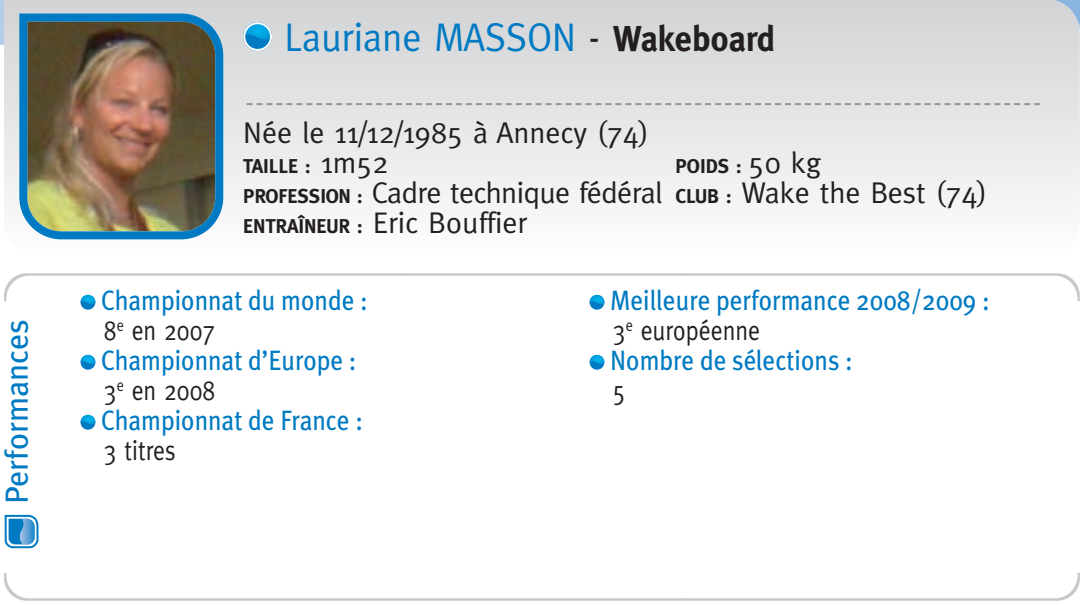
<style>
.page{position:relative;width:1080px;height:605px;background:#fff}
.page>*{position:absolute;margin:0;border:0;box-sizing:border-box;transform-origin:0 0}
.t1{font:40px "Meta";color:#007ac2;scale:.95 1}
.t2{font:32px "Meta Plus";color:#007ac2}
.t3{font:30px/30px "Meta";letter-spacing:-.02em;color:#231f20}
.t4{font:30px "Meta";color:#231f20}
.t5{font:28px "Meta Plus";color:#007ac2;scale:.9 1}
.t6{font:28px "Meta";color:#231f20;scale:.85 1}
.t7{font:700 20px "Meta";color:#231f20}
.s1{color:#231f20}
.s2{font-weight:700;font-size:36px;color:#231f20}
.s3{font-weight:400;font-size:30px}
.s4{font-weight:700;font-size:20px}
</style>
<div class="page">
<svg style="left:4px;top:0;width:1075px;height:240px"></svg>
<svg style="left:247px;top:103px;width:793px;height:2px"></svg>
<svg style="left:243px;top:22px;width:29px;height:29px"></svg>
<div style="left:243px;top:22px;width:29px;height:29px;border:4px solid #fff;border-radius:50%"></div>
<svg style="left:81px;top:415px;width:14px;height:15px"></svg>
<svg style="left:81px;top:355px;width:14px;height:15px"></svg>
<svg style="left:81px;top:301px;width:14px;height:9px"></svg>
<svg style="left:589px;top:355px;width:15px;height:15px"></svg>
<svg style="left:589px;top:301px;width:15px;height:9px"></svg>
<img style="left:19px;top:14px;width:204px;height:225px">
<svg style="left:4px;top:273px;width:1075px;height:28px"></svg>
<svg style="left:5px;top:515px;width:33px;height:34px"></svg>
<svg style="left:4px;top:573px;width:1076px;height:28px"></svg>
<p class="t2" style="left:-2px;top:504px;width:187px;rotate:-90deg">Performances</p>
<h1 class="t1" style="left:285px;top:14px;width:518px">Lauriane MASSON <span class="s1">-</span> <span class="s2">Wakeboard</span></h1>
<p class="t4" style="left:243px;top:115px;width:407px">Née le 11/12/1985 à Annecy (74)</p>
<p class="t7" style="left:243px;top:154px;width:147px">TAILLE : <span class="s3">1m52</span></p>
<p class="t7" style="left:675px;top:154px;width:147px">POIDS : <span class="s3">50 kg</span></p>
<p class="t3" style="left:243px;top:178px;width:745px"><span class="s4">PROFESSION :</span> Cadre technique fédéral <span class="s4">CLUB :</span> Wake the Best (74)<br><span class="s4">ENTRAÎNEUR :</span> Eric Bouffier</p>
<p class="t5" style="left:101px;top:284px;width:298px">Championnat du monde :</p>
<p class="t6" style="left:104px;top:314px;width:132px">8<sup>e</sup> en 2007</p>
<p class="t5" style="left:101px;top:344px;width:285px">Championnat d’Europe :</p>
<p class="t6" style="left:104px;top:374px;width:132px">3<sup>e</sup> en 2008</p>
<p class="t5" style="left:101px;top:404px;width:293px">Championnat de France :</p>
<p class="t6" style="left:104px;top:434px;width:86px">3 titres</p>
<p class="t5" style="left:610px;top:284px;width:423px">Meilleure performance 2008/2009 :</p>
<p class="t6" style="left:613px;top:314px;width:175px">3<sup>e</sup> européenne</p>
<p class="t5" style="left:610px;top:344px;width:271px">Nombre de sélections :</p>
<p class="t6" style="left:613px;top:374px;width:16px">5</p>
</div>
